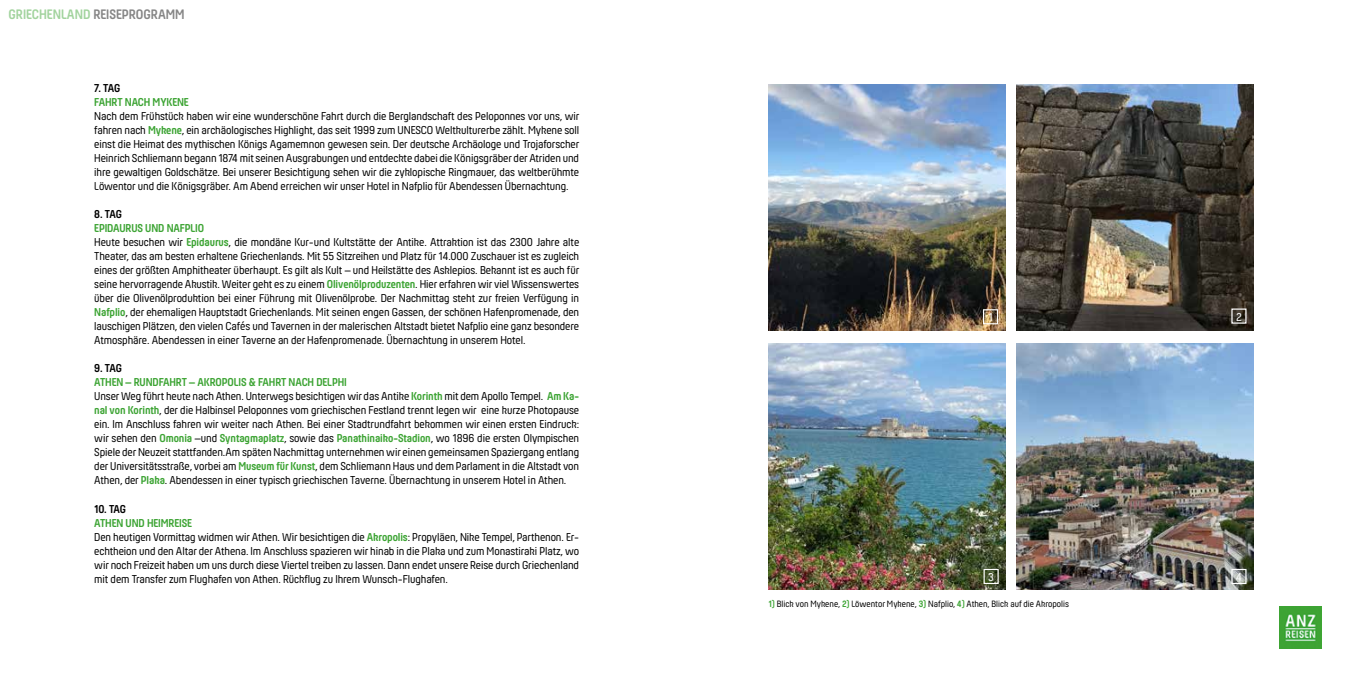
<style>
.page{position:relative;width:1347px;height:674px;background:#fff}
.page>*{position:absolute;margin:0;border:0;box-sizing:border-box;transform-origin:0 0}
.t1{font:700 14.25px "Hansom FYW01";color:#000}
.t2{font:11.88px/14px "Hansom FYW01";letter-spacing:-.01em;color:#000}
.t3{font:700 11.88px "Hansom FYW01";letter-spacing:-.05em;color:#3da434}
.t4{font:700 11.88px "Hansom FYW01";color:#000}
.t5{font:11.88px "Hansom FYW01";color:#fff}
.t6{font:9.5px "Hansom FYW01";color:#000}
.s1{color:#3da434}
.s2{font-weight:700;color:#3da434}
</style>
<div class="page">
<img style="left:1016px;top:84px;width:237px;height:246px">
<img style="left:768px;top:84px;width:237px;height:246px">
<img style="left:1016px;top:343px;width:237px;height:246px">
<div style="left:1231px;top:568px;width:15px;height:15px;border:1px solid #fff"></div>
<img style="left:768px;top:343px;width:237px;height:246px">
<div style="left:983px;top:568px;width:15px;height:15px;border:1px solid #fff"></div>
<img style="left:1279px;top:606px;width:42px;height:42px">
<div style="left:983px;top:309px;width:15px;height:15px;border:1px solid #fff"></div>
<p class="t1" style="left:9px;top:6px;width:178px"><span class="s1">Griechenland</span> REISEPROGRAMM</p>
<p class="t4" style="left:94px;top:81px;width:16px">7. TAG</p>
<p class="t3" style="left:94px;top:95px;width:12px">FAHRT</p>
<p class="t3" style="left:125px;top:95px;width:8px">NACH</p>
<p class="t3" style="left:153px;top:95px;width:21px">MYKENE</p>
<p class="t2" style="left:94px;top:108px;width:486px;text-align:justify">Nach dem Frühstück haben wir eine wunderschöne Fahrt durch die Berglandschaft des Peloponnes vor uns, wir fahren nach <span class="s2">Mykene</span>, ein archäologisches Highlight, das seit 1999 zum UNESCO Weltkulturerbe zählt. Mykene soll einst die Heimat des mythischen Königs Agamemnon gewesen sein. Der deutsche Archäologe und Trojaforscher Heinrich Schliemann begann 1874 mit seinen Ausgrabungen und entdeckte dabei die Königsgräber der Atriden und ihre gewaltigen Goldschätze. Bei unserer Besichtigung sehen wir die zyklopische Ringmauer, das weltberühmte Löwentor und die Königsgräber. Am Abend erreichen wir unser Hotel in Nafplio für Abendessen Übernachtung.</p>
<p class="t4" style="left:94px;top:207px;width:17px">8. TAG</p>
<p class="t3" style="left:94px;top:221px;width:7px">EPIDAURUS</p>
<p class="t3" style="left:145px;top:221px;width:8px">UND</p>
<p class="t2" style="left:94px;top:220px;width:486px;text-indent:72px"><span class="s2">NAFPLIO<br></span>Heute besuchen wir <span class="s2">Epidaurus</span>, die mondäne Kur-und Kultstätte der Antike. Attraktion ist das 2300 Jahre alte Theater, das am besten erhaltene Griechenlands. Mit 55 Sitzreihen und Platz für 14.000 Zuschauer ist es zugleich eines der größten Amphitheater überhaupt. Es gilt als Kult – und Heilstätte des Asklepios. Bekannt ist es auch für seine hervorragende Akustik. Weiter geht es zu einem <span class="s2">Olivenölproduzenten</span>. Hier erfahren wir viel Wissenswertes über die Olivenölproduktion bei einer Führung mit Olivenölprobe. Der Nachmittag steht zur freien Verfügung in <span class="s2">Nafplio</span>, der ehemaligen Hauptstadt Griechenlands. Mit seinen engen Gassen, der schönen Hafenpromenade, den lauschigen Plätzen, den vielen Cafés und Tavernen in der malerischen Altstadt bietet Nafplio eine ganz besondere Atmosphäre. Abendessen in einer Taverne an der Hafenpromenade. Übernachtung in unserem Hotel.</p>
<p class="t4" style="left:94px;top:361px;width:18px">9. TAG</p>
<p class="t3" style="left:94px;top:375px;width:7px">ATHEN</p>
<p class="t3" style="left:126px;top:375px;width:16px">– RUND</p>
<p class="t3" style="left:159px;top:375px;width:12px">FAHRT</p>
<p class="t3" style="left:189px;top:375px;width:15px">– AKROPOLIS</p>
<p class="t3" style="left:249px;top:375px;width:21px">&amp; FAHRT</p>
<p class="t3" style="left:289px;top:375px;width:8px">NACH</p>
<p class="t2" style="left:94px;top:375px;width:486px;text-indent:222px"><span class="s2">DELPHI<br></span>Unser Weg führt heute nach Athen. Unterwegs besichtigen wir das Antike <span class="s2">Korinth</span> mit dem Apollo Tempel. <span class="s2">Am Ka&shy;nal von Korinth</span>, der die Halbinsel Peloponnes vom griechischen Festland trennt legen wir eine kurze Photopause ein. Im Anschluss fahren wir weiter nach Athen. Bei einer Stadtrundfahrt bekommen wir einen ersten Eindruck: wir sehen den <span class="s2">Omonia</span> –und <span class="s2">Syntagmaplatz</span>, sowie das <span class="s2">Panathinaiko-Stadion</span>, wo 1896 die ersten Olympischen Spiele der Neuzeit stattfanden.Am späten Nachmittag unternehmen wir einen gemeinsamen Spaziergang entlang der Universitätsstraße, vorbei am <span class="s2">Museum für Kunst</span>, dem Schliemann Haus und dem Parlament in die Altstadt von Athen, der <span class="s2">Plaka</span>. Abendessen in einer typisch griechischen Taverne. Übernachtung in unserem Hotel in Athen.</p>
<p class="t4" style="left:94px;top:501px;width:22px">10. TAG</p>
<p class="t3" style="left:94px;top:515px;width:7px">ATHEN</p>
<p class="t3" style="left:126px;top:515px;width:8px">UND</p>
<p class="t2" style="left:94px;top:515px;width:486px;text-indent:53px"><span class="s2">HEIMREISE<br></span>Den heutigen Vormittag widmen wir Athen. Wir besichtigen die <span class="s2">Akropolis</span>: Propyläen, Nike Tempel, Parthenon. Er&shy;echtheion und den Altar der Athena. Im Anschluss spazieren wir hinab in die Plaka und zum Monastiraki Platz, wo wir noch Freizeit haben um uns durch diese Viertel treiben zu lassen. Dann endet unsere Reise durch Griechenland mit dem Transfer zum Flughafen von Athen. Rückflug zu Ihrem Wunsch-Flughafen.</p>
<p class="t5" style="left:988px;top:310px;width:6px">1</p>
<p class="t5" style="left:1236px;top:309px;width:7px">2</p>
<p class="t5" style="left:988px;top:569px;width:7px">3</p>
<p class="t5" style="left:1235px;top:569px;width:8px">4</p>
<p class="t5" style="left:1235px;top:573px;width:8px">4</p>
<p class="t6" style="left:768px;top:597px;width:302px"><span class="s2">1)</span> Blick von Mykene, <span class="s2">2)</span> Löwentor Mykene, <span class="s2">3)</span> Nafplio, <span class="s2">4)</span> Athen, Blick auf die Akropolis</p>
</div>
